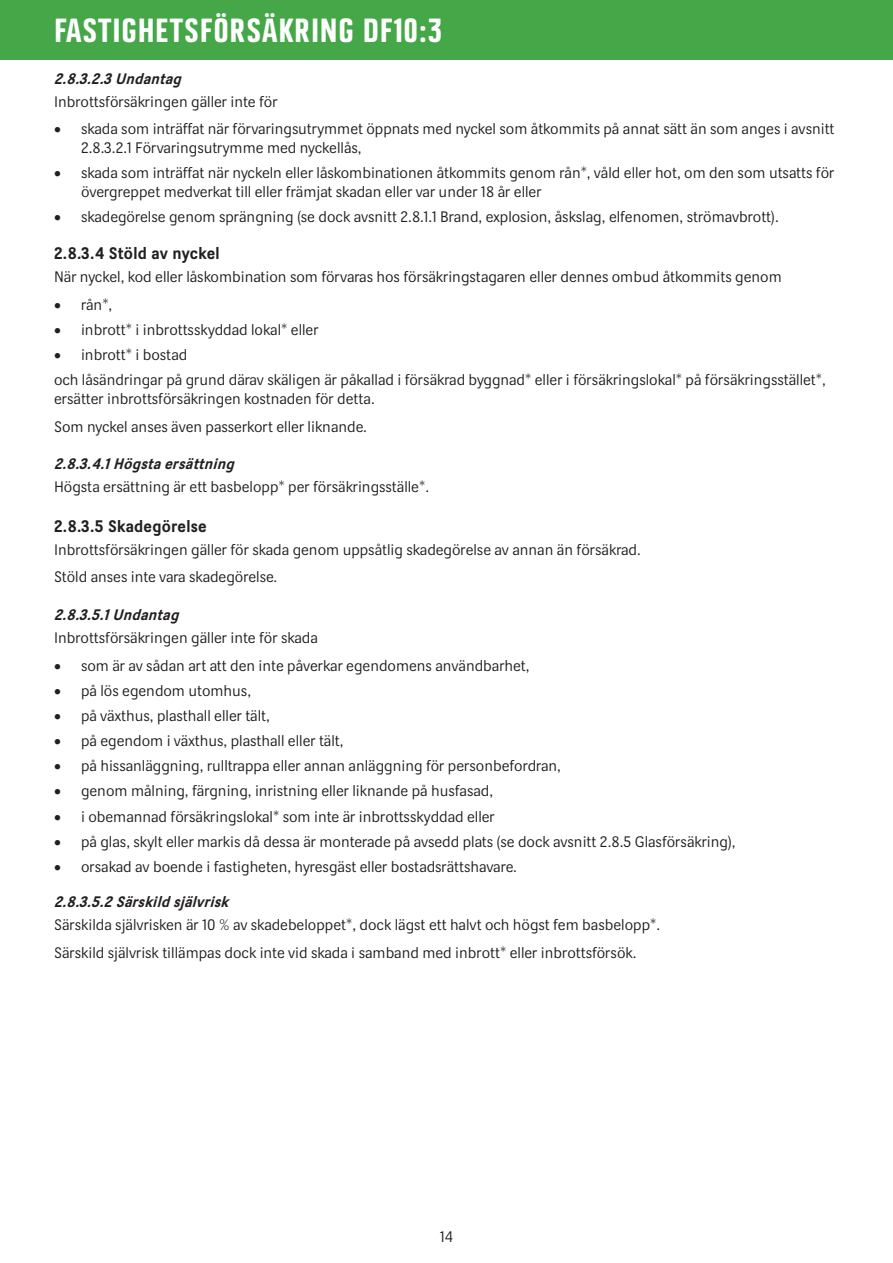
<style>
.page{position:relative;width:893px;height:1263px;background:#fff}
.page>*{position:absolute;margin:0;border:0;box-sizing:border-box;transform-origin:0 0}
.t1{font:33px "Dina Headline";letter-spacing:.02em;color:#fff}
.Villkor_rubrik_4{font:700 16.5px "Dina";letter-spacing:.02em;color:#231f20}
.Villkor_text_2{font:15px/18.8px "Dina";color:#231f20}
.Villkor_rubrik_5{font:italic 700 15px "Dina";color:#231f20}
</style>
<div class="page">
<div style="left:0;top:0;width:893px;height:60px;background:#45a748"></div>
<h1 class="t1" style="left:54px;top:12px;width:390px">FASTIGHETSFÖRSÄKRING DF10:3</h1>
<p class="Villkor_rubrik_5" style="left:54px;top:69px;width:133px">2.8.3.2.3 Undantag</p>
<p class="Villkor_text_2" style="left:54px;top:92px;width:225px">Inbrottsförsäkringen gäller inte för</p>
<p class="Villkor_text_2" style="left:81px;top:120px;width:755px;text-indent:-27px">• skada som inträffat när förvaringsutrymmet öppnats med nyckel som åtkommits på annat sätt än som anges i avsnitt<br>2.8.3.2.1 Förvaringsutrymme med nyckellås,</p>
<p class="Villkor_text_2" style="left:81px;top:163px;width:755px;text-indent:-27px">• skada som inträffat när nyckeln eller låskombinationen åtkommits genom rån*, våld eller hot, om den som utsatts för övergreppet medverkat till eller främjat skadan eller var under 18 år eller</p>
<p class="Villkor_text_2" style="left:54px;top:207px;width:726px">• skadegörelse genom sprängning (se dock avsnitt 2.8.1.1 Brand, explosion, åskslag, elfenomen, strömavbrott).</p>
<p class="Villkor_rubrik_4" style="left:54px;top:243px;width:167px">2.8.3.4 Stöld av nyckel</p>
<p class="Villkor_text_2" style="left:54px;top:267px;width:729px">När nyckel, kod eller låskombination som förvaras hos försäkringstagaren eller dennes ombud åtkommits genom</p>
<p class="Villkor_text_2" style="left:54px;top:295px;width:60px">• rån*,</p>
<p class="Villkor_text_2" style="left:54px;top:320px;width:266px">• inbrott* i inbrottsskyddad lokal* eller</p>
<p class="Villkor_text_2" style="left:54px;top:345px;width:135px">• inbrott* i bostad</p>
<p class="Villkor_text_2" style="left:54px;top:370px;width:773px">och låsändringar på grund därav skäligen är påkallad i försäkrad byggnad* eller i försäkringslokal* på försäkringsstället*, ersätter inbrottsförsäkringen kostnaden för detta.</p>
<p class="Villkor_text_2" style="left:54px;top:417px;width:314px">Som nyckel anses även passerkort eller liknande.</p>
<p class="Villkor_rubrik_5" style="left:54px;top:455px;width:186px">2.8.3.4.1Högstaersättning</p>
<p class="Villkor_text_2" style="left:54px;top:477px;width:377px">Högsta ersättning är ett basbelopp* per försäkringsställe*.</p>
<p class="Villkor_rubrik_4" style="left:54px;top:516px;width:154px">2.8.3.5 Skadegörelse</p>
<p class="Villkor_text_2" style="left:54px;top:540px;width:588px">Inbrottsförsäkringen gäller för skada genom uppsåtlig skadegörelse av annan än försäkrad.</p>
<p class="Villkor_text_2" style="left:54px;top:568px;width:225px">Stöld anses inte vara skadegörelse.</p>
<p class="Villkor_rubrik_5" style="left:54px;top:606px;width:131px">2.8.3.5.1Undantag</p>
<p class="Villkor_text_2" style="left:54px;top:628px;width:265px">Inbrottsförsäkringen gäller inte för skada</p>
<p class="Villkor_text_2" style="left:54px;top:656px;width:477px">• som är av sådan art att den inte påverkar egendomens användbarhet,</p>
<p class="Villkor_text_2" style="left:54px;top:681px;width:199px">• på lös egendom utomhus,</p>
<p class="Villkor_text_2" style="left:54px;top:706px;width:217px">• på växthus, plasthall eller tält,</p>
<p class="Villkor_text_2" style="left:54px;top:731px;width:291px">• på egendom i växthus, plasthall eller tält,</p>
<p class="Villkor_text_2" style="left:54px;top:757px;width:508px">• på hissanläggning, rulltrappa eller annan anläggning för personbefordran,</p>
<p class="Villkor_text_2" style="left:54px;top:782px;width:441px">• genom målning, färgning, inristning eller liknande på husfasad,</p>
<p class="Villkor_text_2" style="left:54px;top:807px;width:442px">• i obemannad försäkringslokal* som inte är inbrottsskyddad eller</p>
<p class="Villkor_text_2" style="left:54px;top:832px;width:683px">• på glas, skylt eller markis då dessa är monterade på avsedd plats (se dock avsnitt 2.8.5 Glasförsäkring),</p>
<p class="Villkor_text_2" style="left:54px;top:857px;width:464px">• orsakad av boende i fastigheten, hyresgäst eller bostadsrättshavare.</p>
<p class="Villkor_rubrik_5" style="left:54px;top:892px;width:180px">2.8.3.5.2Särskild självrisk</p>
<p class="Villkor_text_2" style="left:54px;top:915px;width:608px">Särskilda självrisken är 10 % av skadebeloppet*, dock lägst ett halvt och högst fem basbelopp*.</p>
<p class="Villkor_text_2" style="left:54px;top:943px;width:584px">Särskild självrisk tillämpas dock inte vid skada i samband med inbrott* eller inbrottsförsök.</p>
<p class="Villkor_text_2" style="left:440px;top:1227px;width:15px">14</p>
</div>
